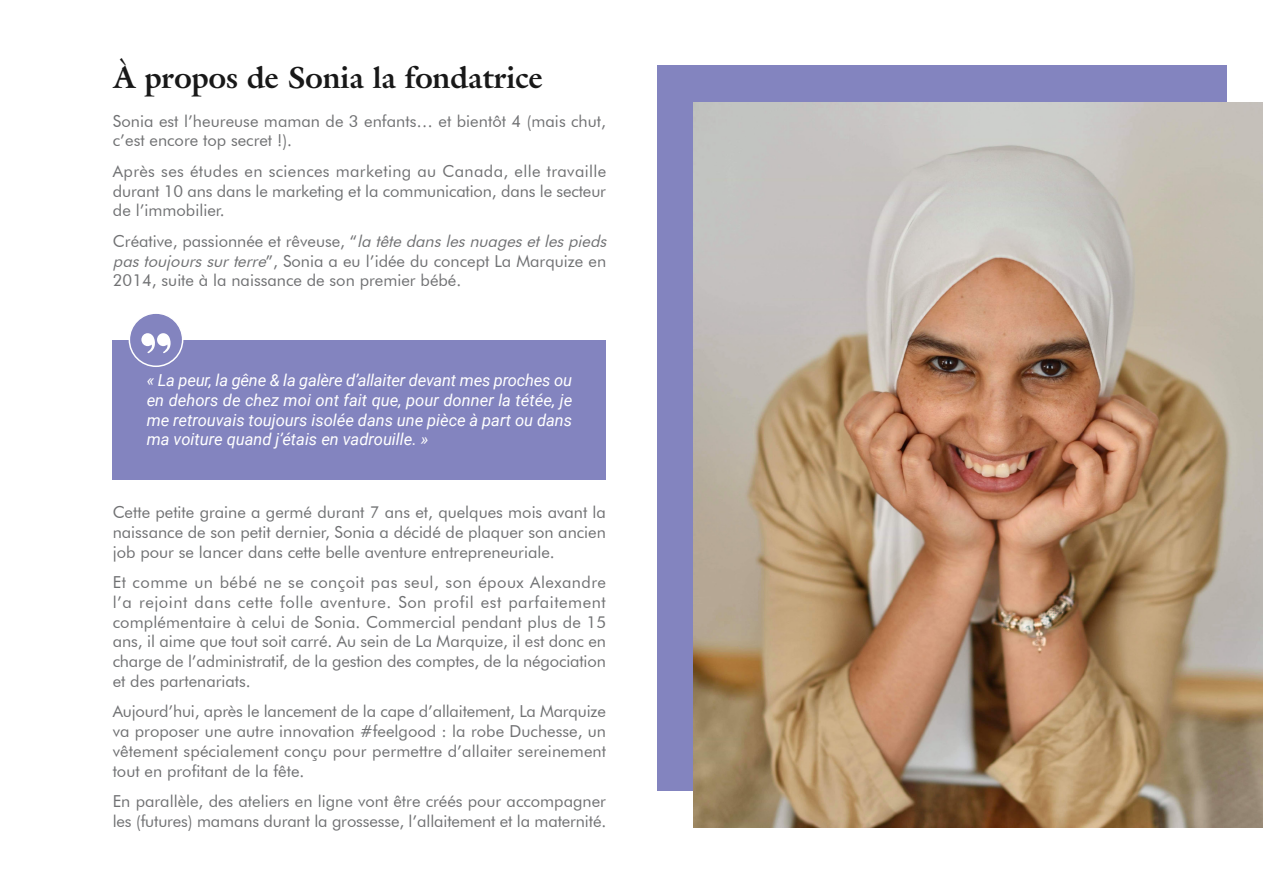
<style>
.page{position:relative;width:1263px;height:893px;background:#fff}
.page>*{position:absolute;margin:0;border:0;box-sizing:border-box;transform-origin:0 0}
.Pages_-_Titre_1{font:700 30px "Galliard IT Cby BT";color:#181818}
.Pages_-_Paragraphe{font:16.5px/19.8px "Futura BT";color:#707173;text-align:justify}
.t1{font:italic 16.5px/19.8px "Roboto";color:#fff;text-align:justify}
.s1{font-style:italic}
</style>
<div class="page">
<div style="left:113px;top:340px;width:493px;height:139px;background:#8384bf"></div>
<div style="left:129px;top:313px;width:54px;height:53px;background:#8384bf;border-radius:50%"></div>
<div style="left:129px;top:312px;width:54px;height:55px;border:2px solid #fff;border-radius:50%"></div>
<svg style="left:141px;top:333px;width:30px;height:20px"></svg>
<div style="left:657px;top:66px;width:570px;height:725px;background:#8384bf"></div>
<img style="left:693px;top:102px;width:570px;height:725px">
<p class="Pages_-_Titre_1" style="left:113px;top:58px;width:431px">À propos de Sonia la fondatrice</p>
<p class="Pages_-_Paragraphe" style="left:113px;top:111px;width:495px">Sonia est l’heureuse maman de 3 enfants… et bientôt 4 (mais chut, c’est encore top secret !).</p>
<p class="Pages_-_Paragraphe" style="left:113px;top:161px;width:495px">Après ses études en sciences marketing au Canada, elle travaille durant 10 ans dans le marketing et la communication, dans le secteur de l’immobilier.</p>
<p class="Pages_-_Paragraphe" style="left:113px;top:231px;width:499px;text-align:left">Créative, passionnée et rêveuse, “<span class="s1">la tête danslesnuagesetlespieds pastoujourssurterre</span>”, Sonia a eu l’idée du concept La Marquize en<br>2014, suite à la naissance de son premier bébé.</p>
<p class="t1" style="left:147px;top:370px;width:427px">« La peur, la gêne &amp; la galère d’allaiter devant mes proches ou en dehors de chez moi ont fait que, pour donner la tétée, je me retrouvais toujours isolée dans une pièce à part ou dans ma voiture quand j’étais en vadrouille. »</p>
<p class="Pages_-_Paragraphe" style="left:113px;top:502px;width:495px">Cette petite graine a germé durant 7 ans et, quelques mois avant la naissance de son petit dernier, Sonia a décidé de plaquer son ancien job pour se lancer dans cette belle aventure entrepreneuriale.</p>
<p class="Pages_-_Paragraphe" style="left:113px;top:572px;width:495px">Et comme un bébé ne se conçoit pas seul, son époux Alexandre l’a rejoint dans cette folle aventure. Son profil est parfaitement complémentaire à celui de Sonia. Commercial pendant plus de 15 ans, il aime que tout soit carré. Au sein de La Marquize, il est donc en charge de l’administratif, de la gestion des comptes, de la négociation et des partenariats.</p>
<p class="Pages_-_Paragraphe" style="left:113px;top:701px;width:495px">Aujourd’hui, après le lancement de la cape d’allaitement, La Marquize va proposer une autre innovation #feelgood : la robe Duchesse, un vêtement spécialement conçu pour permettre d’allaiter sereinement tout en profitant de la fête.</p>
<p class="Pages_-_Paragraphe" style="left:113px;top:791px;width:495px">En parallèle, des ateliers en ligne vont être créés pour accompagner les (futures) mamans durant la grossesse, l’allaitement et la maternité.</p>
</div>
